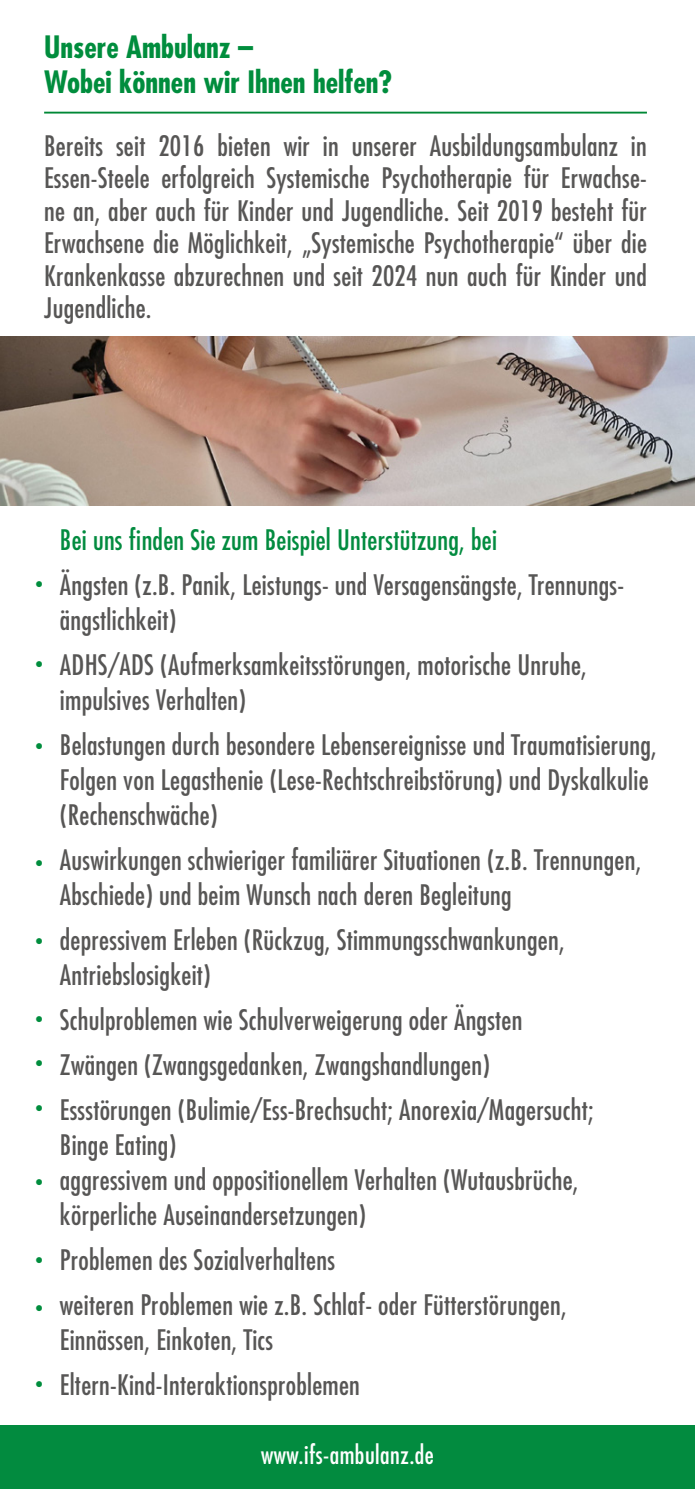
<style>
.page{position:relative;width:695px;height:1489px;background:#fff}
.page>*{position:absolute;margin:0;border:0;box-sizing:border-box;transform-origin:0 0}
.t1{font:700 condensed 30px/35px "Futura Std";color:#008d3d}
.t2{font:condensed 27.5px/35px "Futura Std";letter-spacing:.01em;color:#575655}
.t3{font:condensed 27.5px "Futura Std";letter-spacing:.01em;color:#028b3f}
.t4{font:condensed 25px "Futura Std";letter-spacing:.02em;color:#fff}
.t5{font:22.5px/44.2px "Minion Pro";color:#008d3d}
</style>
<div class="page">
<div style="left:0;top:1424px;width:694px;height:64px;background:#028b3f"></div>
<hr style="left:44px;top:112px;width:602px;height:1px;background:#008836">
<img style="left:0;top:336px;width:694px;height:169px">
<p class="t1" style="left:44px;top:30px;width:349px">Unsere Ambulanz –<br>Wobei können wir Ihnen helfen?</p>
<p class="t2" style="left:44px;top:129px;width:604px;line-height:32.5px;text-align:justify">Bereits seit 2016 bieten wir in unserer Ausbildungsambulanz in Essen-Steele erfolgreich Systemische Psychotherapie für Erwachse&shy;ne an, aber auch für Kinder und Jugendliche. Seit 2019 besteht für Erwachsene die Möglichkeit, „Systemische Psychotherapie“ über die Krankenkasse abzurechnen und seit 2024 nun auch für Kinder und Jugendliche.</p>
<p class="t5" style="left:35px;top:560px;width:10px">•</p>
<p class="t5" style="left:35px;top:640px;width:10px">•</p>
<p class="t5" style="left:35px;top:721px;width:10px">•</p>
<p class="t5" style="left:35px;top:838px;width:10px">•</p>
<p class="t5" style="left:35px;top:916px;width:10px">•</p>
<p class="t5" style="left:35px;top:994px;width:10px">•</p>
<p class="t5" style="left:35px;top:1038px;width:10px">• •</p>
<p class="t5" style="left:35px;top:1157px;width:10px">•</p>
<p class="t5" style="left:35px;top:1233px;width:10px;line-height:47.8px">• •</p>
<p class="t5" style="left:35px;top:1359px;width:10px">•</p>
<p class="t3" style="left:60px;top:523px;width:438px">Bei uns finden Sie zum Beispiel Unterstützung, bei</p>
<p class="t2" style="left:60px;top:566px;width:565px">Ängsten (z.B. Panik, Leistungs- und Versagensängste, Trennungs&shy;ängstlichkeit)</p>
<p class="t2" style="left:60px;top:646px;width:528px">ADHS/ADS (Aufmerksamkeitsstörungen, motorische Unruhe, impulsives Verhalten)</p>
<p class="t2" style="left:60px;top:726px;width:598px">Belastungen durch besondere Lebensereignisse und Traumatisierung,<br>Folgen von Legasthenie (Lese-Rechtschreibstörung) und Dyskalkulie (Rechenschwäche)</p>
<p class="t2" style="left:60px;top:841px;width:583px">Auswirkungen schwieriger familiärer Situationen (z.B. Trennungen,<br>Abschiede) und beim Wunsch nach deren Begleitung</p>
<p class="t2" style="left:60px;top:921px;width:506px">depressivem Erleben (Rückzug, Stimmungsschwankungen,<br>Antriebslosigkeit)</p>
<p class="t2" style="left:60px;top:996px;width:535px;line-height:45px">Schulproblemen wie Schulverweigerung oder Ängsten<br>Zwängen (Zwangsgedanken, Zwangshandlungen)<br>Essstörungen (Bulimie/Ess-Brechsucht; Anorexia/Magersucht;</p>
<p class="t2" style="left:60px;top:1126px;width:520px">Binge Eating)<br>aggressivem und oppositionellem Verhalten (Wutausbrüche, körperliche Auseinandersetzungen)</p>
<p class="t2" style="left:60px;top:1236px;width:508px;line-height:45px">Problemen des Sozialverhaltens<br>weiteren Problemen wie z.B. Schlaf- oder Fütterstörungen,</p>
<p class="t2" style="left:60px;top:1316px;width:301px;line-height:45px">Einnässen, Einkoten, Tics<br>Eltern-Kind-Interaktionsproblemen</p>
<p class="t4" style="left:261px;top:1439px;width:174px">www.ifs-ambulanz.de</p>
</div>
